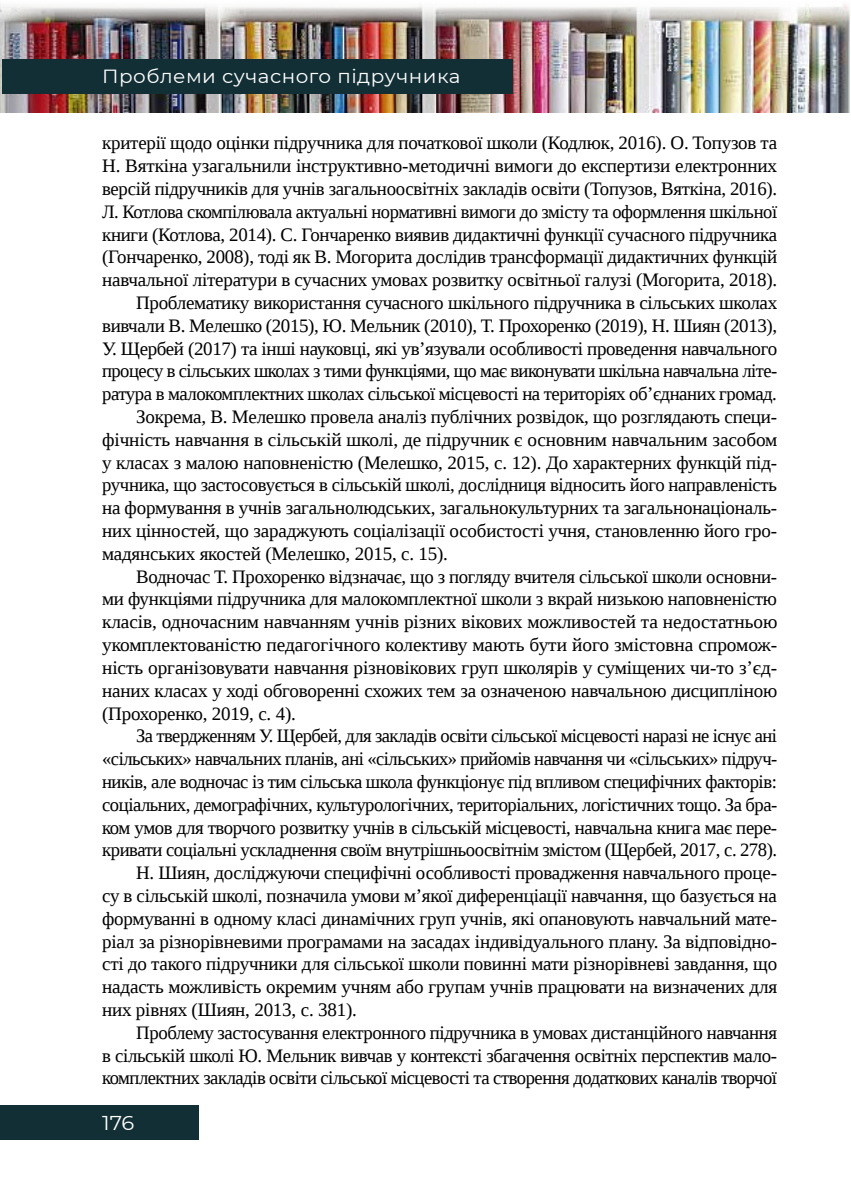
<style>
.page{position:relative;width:851px;height:1191px;background:#fff}
.page>*{position:absolute;margin:0;border:0;box-sizing:border-box;transform-origin:0 0}
.t1{font:20px "Montserrat";color:#fff;scale:1.05 1}
.t2{font:19px "Liberation Serif";letter-spacing:-.015em;color:#000}
.t3{font:19px "Montserrat";letter-spacing:.025em;color:#fff;scale:1.05 1}
</style>
<div class="page">
<img style="left:0;top:4px;width:850px;height:109px">
<div style="left:2px;top:60px;width:510px;height:34px;background:#122f35"></div>
<div style="left:0;top:1106px;width:198px;height:34px;background:#122f35"></div>
<p class="t3" style="left:102px;top:63px;width:343px">Проблеми сучасного підручника</p>
<p class="t2" style="left:102px;top:131px;width:676px">критерії щодо оцінки підручника для початкової школи (Кодлюк, 2016). О. Топузов та</p>
<p class="t2" style="left:102px;top:153px;width:676px">Н. Вяткіна узагальнили інструктивно-методичні вимоги до експертизи електронних</p>
<p class="t2" style="left:102px;top:176px;width:676px">версій підручників для учнів загальноосвітніх закладів освіти (Топузов, Вяткіна, 2016).</p>
<p class="t2" style="left:102px;top:199px;width:676px">Л. Котлова скомпілювала актуальні нормативні вимоги до змісту та оформлення шкільної</p>
<p class="t2" style="left:102px;top:222px;width:676px">книги (Котлова, 2014). С. Гончаренко виявив дидактичні функції сучасного підручника</p>
<p class="t2" style="left:102px;top:245px;width:676px">(Гончаренко, 2008), тоді як В. Могорита дослідив трансформації дидактичних функцій</p>
<p class="t2" style="left:102px;top:267px;width:676px">навчальної літератури в сучасних умовах розвитку освітньої галузі (Могорита, 2018).</p>
<p class="t2" style="left:136px;top:290px;width:642px">Проблематику використання сучасного шкільного підручника в сільських школах</p>
<p class="t2" style="left:102px;top:313px;width:676px">вивчали В. Мелешко (2015), Ю. Мельник (2010), Т. Прохоренко (2019), Н. Шиян (2013),</p>
<p class="t2" style="left:102px;top:336px;width:676px">У. Щербей (2017) та інші науковці, які ув’язували особливості проведення навчального</p>
<p class="t2" style="left:102px;top:359px;width:676px">процесу в сільських школах з тими функціями, що має виконувати шкільна навчальна літе-</p>
<p class="t2" style="left:102px;top:381px;width:676px">ратура в малокомплектних школах сільської місцевості на територіях об’єднаних громад.</p>
<p class="t2" style="left:136px;top:404px;width:642px">Зокрема, В. Мелешко провела аналіз публічних розвідок, що розглядають специ-</p>
<p class="t2" style="left:102px;top:427px;width:676px">фічність навчання в сільській школі, де підручник є основним навчальним засобом</p>
<p class="t2" style="left:102px;top:450px;width:676px">у класах з малою наповненістю (Мелешко, 2015, с. 12). До характерних функцій під-</p>
<p class="t2" style="left:102px;top:473px;width:676px">ручника, що застосовується в сільській школі, дослідниця відносить його направленість</p>
<p class="t2" style="left:102px;top:495px;width:676px">на формування в учнів загальнолюдських, загальнокультурних та загальнонаціональ-</p>
<p class="t2" style="left:102px;top:518px;width:676px">них цінностей, що зараджують соціалізації особистості учня, становленню його гро-</p>
<p class="t2" style="left:102px;top:541px;width:347px">мадянських якостей (Мелешко, 2015, с. 15).</p>
<p class="t2" style="left:136px;top:564px;width:642px">Водночас Т. Прохоренко відзначає, що з погляду вчителя сільської школи основни-</p>
<p class="t2" style="left:102px;top:587px;width:676px">ми функціями підручника для малокомплектної школи з вкрай низькою наповненістю</p>
<p class="t2" style="left:102px;top:609px;width:676px">класів, одночасним навчанням учнів різних вікових можливостей та недостатньою</p>
<p class="t2" style="left:102px;top:632px;width:676px">укомплектованістю педагогічного колективу мають бути його змістовна спромож-</p>
<p class="t2" style="left:102px;top:655px;width:676px">ність організовувати навчання різновікових груп школярів у суміщених чи-то з’єд-</p>
<p class="t2" style="left:102px;top:678px;width:676px">наних класах у ході обговоренні схожих тем за означеною навчальною дисципліною</p>
<p class="t2" style="left:102px;top:701px;width:195px">(Прохоренко, 2019, с. 4).</p>
<p class="t2" style="left:136px;top:723px;width:642px">За твердженням У. Щербей, для закладів освіти сільської місцевості наразі не існує ані</p>
<p class="t2" style="left:102px;top:746px;width:676px">«сільських» навчальних планів, ані «сільських» прийомів навчання чи «сільських» підруч-</p>
<p class="t2" style="left:102px;top:769px;width:676px">ників, але водночас із тим сільська школа функціонує під впливом специфічних факторів:</p>
<p class="t2" style="left:102px;top:792px;width:676px">соціальних, демографічних, культурологічних, територіальних, логістичних тощо. За бра-</p>
<p class="t2" style="left:102px;top:815px;width:676px">ком умов для творчого розвитку учнів в сільській місцевості, навчальна книга має пере-</p>
<p class="t2" style="left:102px;top:837px;width:676px">кривати соціальні ускладнення своїм внутрішньоосвітнім змістом (Щербей, 2017, с. 278).</p>
<p class="t2" style="left:136px;top:860px;width:642px">Н. Шиян, досліджуючи специфічні особливості провадження навчального проце-</p>
<p class="t2" style="left:102px;top:883px;width:676px">су в сільській школі, позначила умови м’якої диференціації навчання, що базується на</p>
<p class="t2" style="left:102px;top:906px;width:676px">формуванні в одному класі динамічних груп учнів, які опановують навчальний мате-</p>
<p class="t2" style="left:102px;top:929px;width:676px">ріал за різнорівневими програмами на засадах індивідуального плану. За відповідно-</p>
<p class="t2" style="left:102px;top:951px;width:676px">сті до такого підручники для сільської школи повинні мати різнорівневі завдання, що</p>
<p class="t2" style="left:102px;top:974px;width:676px">надасть можливість окремим учням або групам учнів працювати на визначених для</p>
<p class="t2" style="left:102px;top:997px;width:256px">них рівнях (Шиян, 2013, с. 381).</p>
<p class="t2" style="left:136px;top:1020px;width:642px">Проблему застосування електронного підручника в умовах дистанційного навчання</p>
<p class="t2" style="left:102px;top:1043px;width:676px">в сільській школі Ю. Мельник вивчав у контексті збагачення освітніх перспектив мало-</p>
<p class="t2" style="left:102px;top:1065px;width:676px">комплектних закладів освіти сільської місцевості та створення додаткових каналів творчої</p>
<p class="t1" style="left:102px;top:1109px;width:32px">176</p>
</div>
